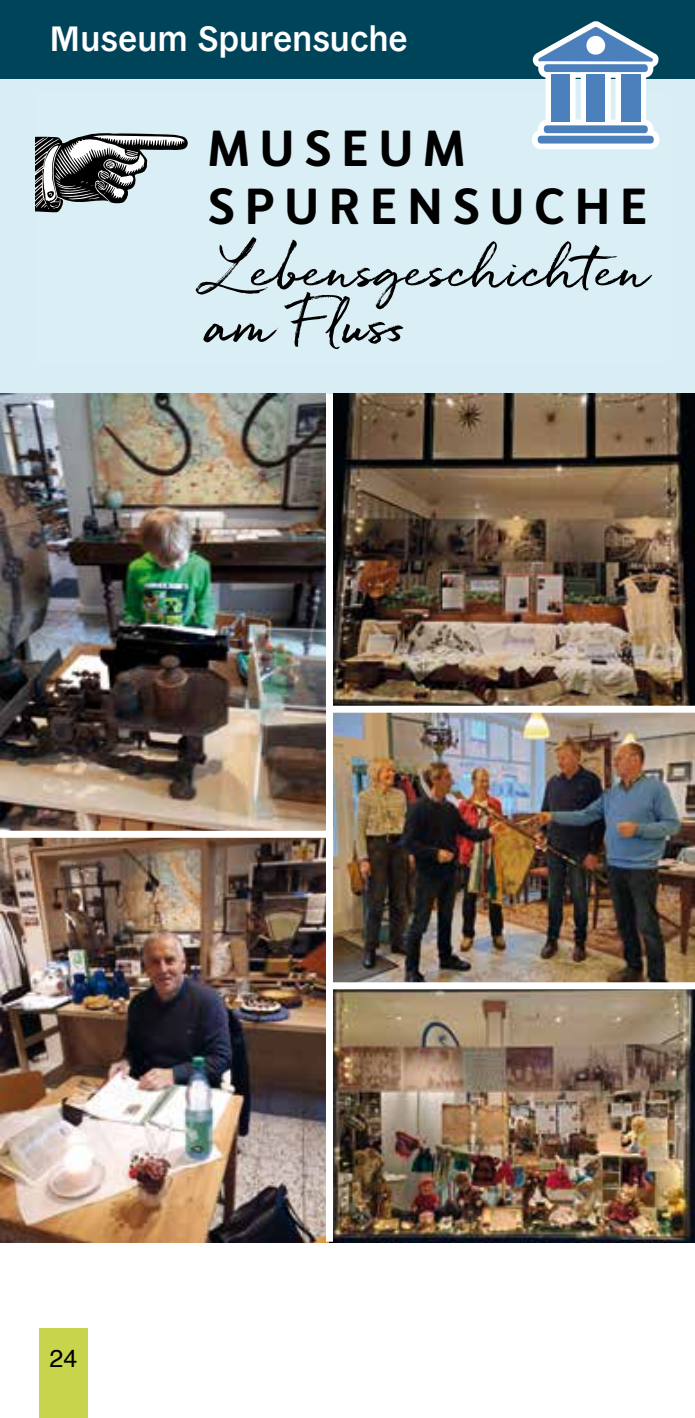
<style>
.page{position:relative;width:695px;height:1418px;background:#fff}
.page>*{position:absolute;margin:0;border:0;box-sizing:border-box;transform-origin:0 0}
.t1{font:51.25px/55.5px "Quickbrush";color:#000}
.t2{font:600 47.25px/57.5px "Merlo Neue";letter-spacing:.22em;color:#000}
.t3{font:600 35px "General Grotesque";color:#fff}
.t4{font:25px "Helvetica";color:#000}
</style>
<div class="page">
<div style="left:40px;top:1328px;width:48px;height:89px;background:#c8d54c"></div>
<div style="left:0;top:78px;width:694px;height:315px;background:#d9eef4"></div>
<svg style="left:36px;top:133px;width:152px;height:80px"></svg>
<img style="left:0;top:393px;width:326px;height:437px">
<img style="left:333px;top:712px;width:361px;height:530px">
<img style="left:0;top:837px;width:333px;height:405px">
<img style="left:333px;top:393px;width:361px;height:312px">
<div style="left:330px;top:982px;width:364px;height:7px;background:#fff"></div>
<div style="left:326px;top:393px;width:7px;height:848px;background:#fff"></div>
<div style="left:0;top:0;width:694px;height:79px;background:#00445a"></div>
<svg style="left:532px;top:21px;width:127px;height:128px"></svg>
<div style="left:537px;top:136px;width:116px;height:7px;background:#4c80bc;border-radius:3px"></div>
<div style="left:543px;top:125px;width:104px;height:8px;background:#4c80bc;border-radius:3px"></div>
<p class="t3" style="left:50px;top:14px;width:359px">Museum Spurensuche</p>
<p class="t2" style="left:208px;top:122px;width:441px">MUSEUM<br>SPURENSUCHE</p>
<p class="t1" style="left:208px;top:240px;width:444px">Lebensgeschichten am Fluss</p>
<p class="t4" style="left:50px;top:1338px;width:29px">24</p>
</div>
